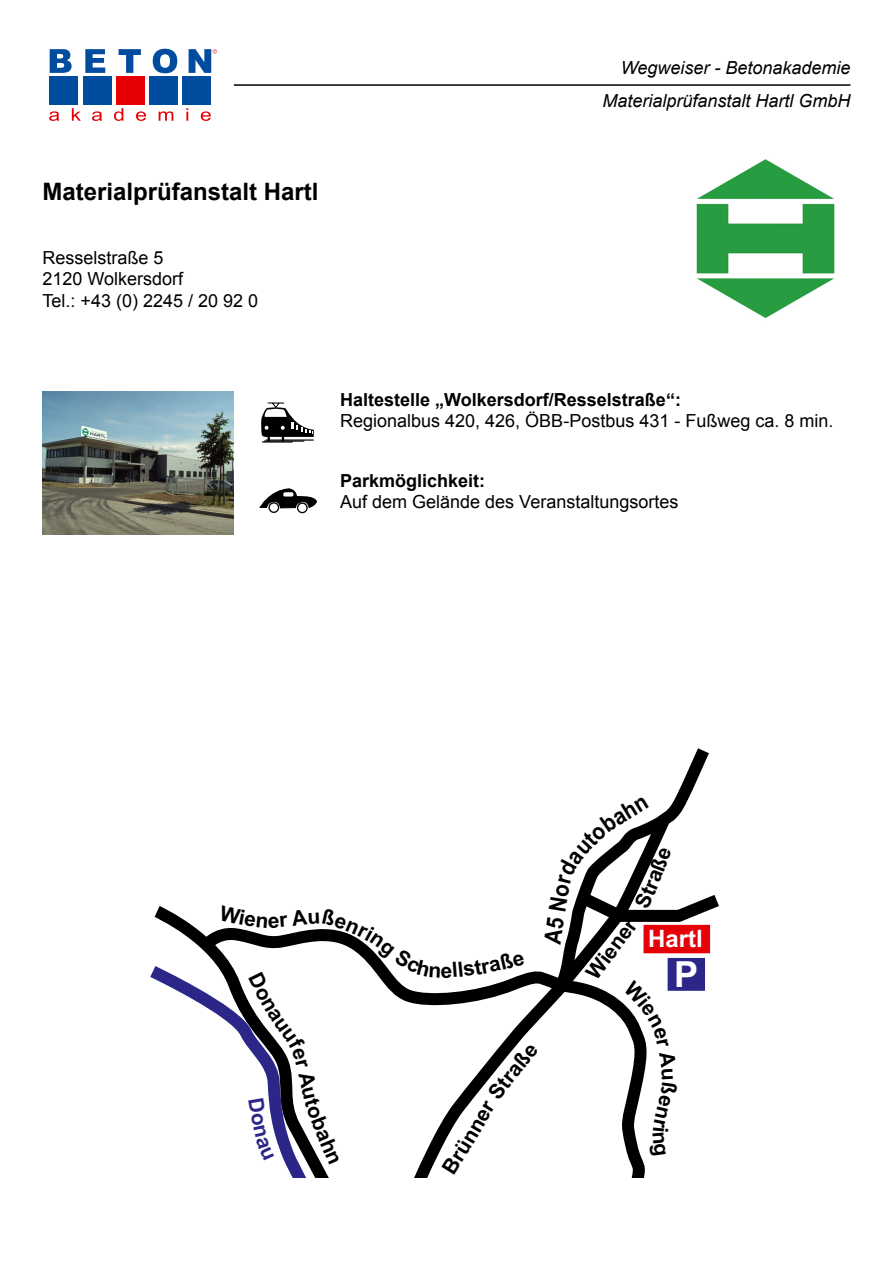
<style>
.page{position:relative;width:893px;height:1263px;background:#fff}
.page>*{position:absolute;margin:0;border:0;box-sizing:border-box;transform-origin:0 0}
.t1{font:700 36px "Arial";color:#fff}
.t2{font:700 24px "Arial";color:#000}
.t3{font:700 24px "Arial";color:#fff}
.t4{font:18px/21.6px "Arial";color:#000}
.t5{font:italic 18px "Arial";color:#000}
.t6{font:700 18px "Arial";color:#000}
.s1{font-weight:700}
</style>
<div class="page">
<div style="left:49px;top:76px;width:29px;height:29px;background:#004d9f"></div>
<div style="left:83px;top:76px;width:29px;height:29px;background:#004d9f"></div>
<div style="left:116px;top:76px;width:29px;height:29px;background:#e60005"></div>
<div style="left:149px;top:76px;width:29px;height:29px;background:#004d9f"></div>
<div style="left:182px;top:76px;width:29px;height:29px;background:#004d9f"></div>
<svg style="left:50px;top:49px;width:22px;height:24px"></svg>
<svg style="left:85px;top:49px;width:20px;height:24px"></svg>
<svg style="left:119px;top:49px;width:22px;height:24px"></svg>
<svg style="left:153px;top:49px;width:24px;height:24px"></svg>
<svg style="left:49px;top:111px;width:10px;height:10px"></svg>
<svg style="left:72px;top:108px;width:9px;height:13px"></svg>
<svg style="left:92px;top:111px;width:10px;height:10px"></svg>
<svg style="left:114px;top:108px;width:9px;height:13px"></svg>
<svg style="left:136px;top:111px;width:10px;height:10px"></svg>
<svg style="left:159px;top:111px;width:14px;height:10px"></svg>
<svg style="left:186px;top:108px;width:2px;height:13px"></svg>
<svg style="left:201px;top:111px;width:10px;height:10px"></svg>
<svg style="left:189px;top:49px;width:28px;height:24px"></svg>
<hr style="left:234px;top:84px;width:616px;height:2px;background:#000">
<svg style="left:259px;top:489px;width:58px;height:25px"></svg>
<svg style="left:283px;top:492px;width:11px;height:4px"></svg>
<hr style="left:262px;top:441px;width:31px;height:2px;background:#000">
<svg style="left:261px;top:402px;width:53px;height:39px"></svg>
<hr style="left:266px;top:439px;width:48px;height:2px;background:#000">
<hr style="left:264px;top:440px;width:40px;height:2px;background:#000">
<img style="left:43px;top:391px;width:191px;height:144px">
<img style="left:696px;top:159px;width:139px;height:160px">
<svg style="left:154px;top:906px;width:38px;height:35px"></svg>
<svg style="left:150px;top:959px;width:179px;height:219px"></svg>
<svg style="left:219px;top:748px;width:500px;height:426px"></svg>
<p class="t2" style="left:43px;top:176px;width:278px">Materialprüfanstalt Hartl</p>
<p class="t4" style="left:43px;top:247px;width:123px">Resselstraße 5</p>
<p class="t4" style="left:43px;top:268px;width:142px">2120 Wolkersdorf</p>
<p class="t4" style="left:43px;top:290px;width:217px">Tel.: +43 (0) 2245 / 20 92 0</p>
<p class="t5" style="left:621px;top:56px;width:231px">Wegweiser - Betonakademie</p>
<p class="t5" style="left:602px;top:89px;width:250px">Materialprüfanstalt Hartl GmbH</p>
<p class="t4" style="left:340px;top:389px;width:495px"><span class="s1">Haltestelle „Wolkersdorf/Resselstraße“:<br></span>Regionalbus 420, 426, ÖBB-Postbus 431 - Fußweg ca. 8 min.</p>
<p class="t6" style="left:340px;top:468px;width:147px">Parkmöglichkeit:</p>
<p class="t4" style="left:340px;top:491px;width:340px">Auf dem Gelände des Veranstaltungsortes</p>
<p class="t3" style="left:648px;top:923px;width:56px">Hartl</p>
<p class="t1" style="left:674px;top:951px;width:26px">P</p>
</div>
